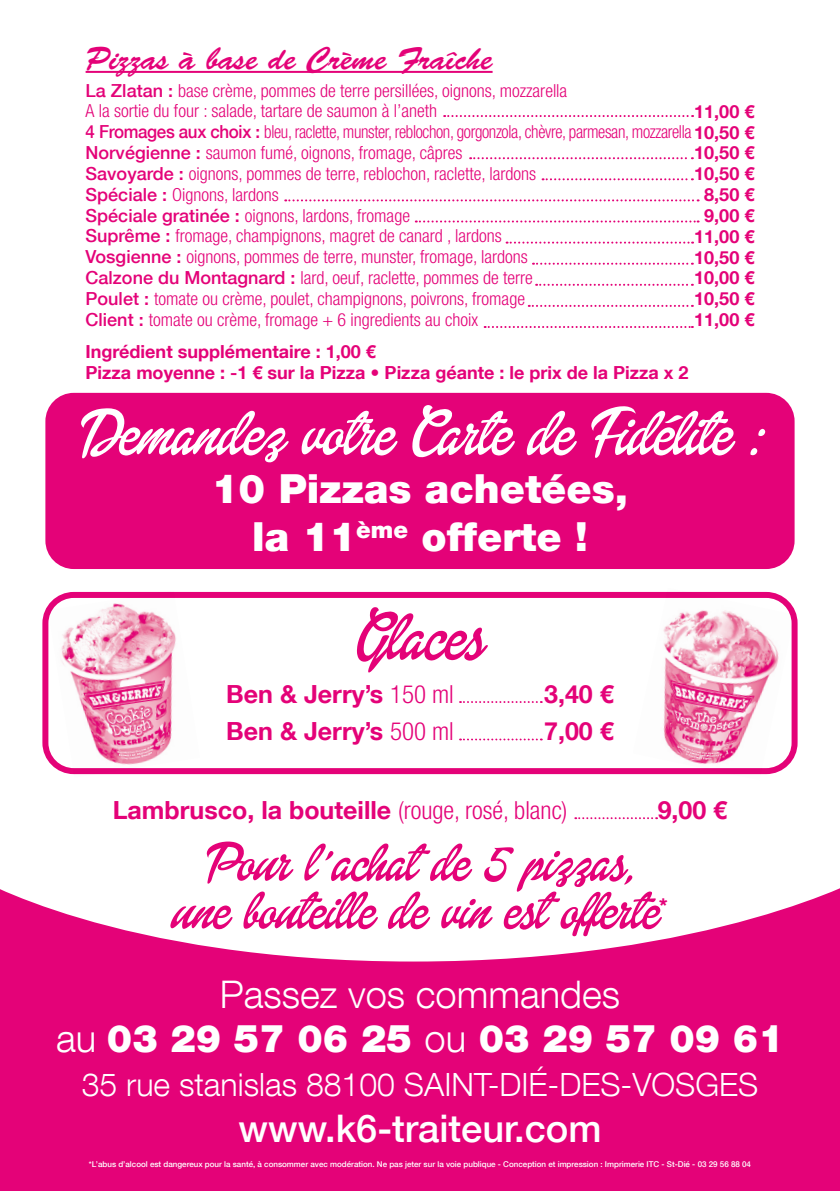
<style>
.page{position:relative;width:840px;height:1191px;background:#fff}
.page>*{position:absolute;margin:0;border:0;box-sizing:border-box;transform-origin:0 0}
.t1{font:69.2px "Dollie Script Personal Use";color:#e40278}
.t2{font:66px "Dollie Script Personal Use";color:#fff}
.t3{font:55.6px "Dollie Script Personal Use";color:#e40278}
.t4{font:900 40px "Helvetica Neue LT Com";color:#fff}
.t5{font:900 38px "Helvetica Neue LT Com";color:#fff}
.t6{font:500 38px "Helvetica Neue LT Com";color:#fff}
.t7{font:300 38px "Helvetica Neue LT Com";color:#fff}
.t8{font:300 32px "Helvetica Neue LT Com";color:#fff}
.t9{font:32px "Brush Script Std";color:#e40278}
.t10{font:700 25px "Helvetica Neue LT Com";color:#e40278}
.t11{font:900 condensed 19px "Helvetica Neue LT Com";color:#e40278}
.t12{font:300 condensed 18px "Helvetica Neue LT Com";color:#e40278}
.t13{font:700 18px "Helvetica Neue LT Com";color:#e40278}
.t14{font:300 condensed 18px "Helvetica Neue LT Com";letter-spacing:-.02em;color:#e40278;scale:.93 1}
.t15{font:500 8px "Helvetica Neue LT Com";color:#fff}
.s1{font-weight:500;font-stretch:normal}
.s2{font-weight:700;font-stretch:normal}
.s3{font-weight:300;font-stretch:condensed}
.s4{font-weight:300}
</style>
<div class="page">
<div style="left:42px;top:592px;width:755px;height:182px;border:6px solid #e40278;border-radius:28px"></div>
<img style="left:48px;top:591px;width:152px;height:184px">
<img style="left:632px;top:591px;width:162px;height:184px">
<svg style="left:444px;top:115px;width:248px;height:2px"></svg>
<svg style="left:470px;top:157px;width:222px;height:2px"></svg>
<svg style="left:542px;top:178px;width:150px;height:2px"></svg>
<svg style="left:285px;top:199px;width:413px;height:2px"></svg>
<svg style="left:415px;top:220px;width:283px;height:2px"></svg>
<svg style="left:506px;top:242px;width:186px;height:2px"></svg>
<svg style="left:532px;top:263px;width:160px;height:2px"></svg>
<svg style="left:536px;top:284px;width:156px;height:2px"></svg>
<svg style="left:528px;top:305px;width:164px;height:2px"></svg>
<svg style="left:484px;top:326px;width:208px;height:2px"></svg>
<hr style="left:86px;top:71px;width:406px;height:2px;background:#e40278">
<div style="left:45px;top:393px;width:749px;height:176px;background:#e40278;border-radius:28px"></div>
<svg style="left:0;top:888px;width:839px;height:303px;fill:#e40278"></svg>
<svg style="left:575px;top:817px;width:81px;height:2px"></svg>
<svg style="left:459px;top:701px;width:82px;height:2px"></svg>
<svg style="left:459px;top:738px;width:82px;height:2px"></svg>
<p class="t9" style="left:86px;top:40px;width:408px">Pizzas à base de Crème Fraîche</p>
<p class="t12" style="left:86px;top:80px;width:483px"><span class="s1">La Zlatan :</span> base crème, pommes de terre persillées, oignons, mozzarella</p>
<p class="t12" style="left:86px;top:101px;width:353px">A la sortie du four : salade, tartare de saumon à l’aneth</p>
<p class="t14" style="left:86px;top:122px;width:720px"><span class="s1">4 Fromages aux choix :</span> bleu, raclette, munster, reblochon, gorgonzola, chèvre, parmesan, mozzarella <span class="s2">10,50 €</span></p>
<p class="t12" style="left:86px;top:142px;width:378px"><span class="s1">Norvégienne :</span> saumon fumé, oignons, fromage, câpres</p>
<p class="t12" style="left:86px;top:163px;width:452px"><span class="s1">Savoyarde :</span> oignons, pommes de terre, reblochon, raclette, lardons</p>
<p class="t12" style="left:86px;top:184px;width:194px"><span class="s1">Spéciale :</span> Oignons, lardons</p>
<p class="t12" style="left:86px;top:205px;width:326px"><span class="s1">Spéciale gratinée :</span> oignons, lardons, fromage</p>
<p class="t12" style="left:86px;top:226px;width:417px"><span class="s1">Suprême :</span> fromage, champignons, magret de canard , lardons</p>
<p class="t12" style="left:86px;top:246px;width:443px"><span class="s1">Vosgienne :</span> oignons, pommes de terre, munster, fromage, lardons</p>
<p class="t12" style="left:86px;top:267px;width:448px"><span class="s1">Calzone du Montagnard :</span> lard, oeuf, raclette, pommes de terre</p>
<p class="t12" style="left:86px;top:288px;width:440px"><span class="s1">Poulet :</span> tomate ou crème, poulet, champignons, poivrons, fromage</p>
<p class="t12" style="left:86px;top:310px;width:394px"><span class="s1">Client :</span> tomate ou crème, fromage + 6 ingredients au choix</p>
<p class="t13" style="left:86px;top:340px;width:291px">Ingrédient supplémentaire : 1,00 €</p>
<p class="t13" style="left:86px;top:361px;width:604px">Pizza moyenne : -1 € sur la Pizza • Pizza géante : le prix de la Pizza x 2</p>
<p class="t13" style="left:693px;top:100px;width:62px">11,00 €</p>
<p class="t13" style="left:693px;top:142px;width:62px">10,50 €</p>
<p class="t13" style="left:693px;top:162px;width:62px">10,50 €</p>
<p class="t13" style="left:704px;top:183px;width:52px">8,50 €</p>
<p class="t13" style="left:704px;top:204px;width:52px">9,00 €</p>
<p class="t13" style="left:693px;top:225px;width:62px">11,00 €</p>
<p class="t13" style="left:693px;top:246px;width:62px">10,50 €</p>
<p class="t13" style="left:693px;top:266px;width:62px">10,00 €</p>
<p class="t13" style="left:693px;top:287px;width:62px">10,50 €</p>
<p class="t13" style="left:693px;top:308px;width:62px">11,00 €</p>
<p class="t2" style="left:80px;top:396px;width:681px">Demandez votre Carte de Fidélite :</p>
<p class="t4" style="left:212px;top:464px;width:417px">10 Pizzas achetées,</p>
<p class="t4" style="left:252px;top:512px;width:337px">la 11<sup>ème</sup> offerte !</p>
<p class="t1" style="left:355px;top:597px;width:130px">Glaces</p>
<p class="t10" style="left:226px;top:678px;width:229px">Ben &amp; Jerry’s <span class="s3">150 ml</span></p>
<p class="t10" style="left:544px;top:678px;width:71px">3,40 €</p>
<p class="t10" style="left:226px;top:715px;width:229px">Ben &amp; Jerry’s <span class="s3">500 ml</span></p>
<p class="t10" style="left:544px;top:715px;width:71px">7,00 €</p>
<p class="t10" style="left:113px;top:794px;width:456px">Lambrusco, la bouteille <span class="s3">(rouge, rosé, blanc)</span></p>
<p class="t10" style="left:657px;top:794px;width:71px">9,00 €</p>
<p class="t3" style="left:205px;top:831px;width:430px">Pour l ’achat de pizzas,</p>
<p class="t3" style="left:173px;top:879px;width:487px">une bouteille de vin est offerte</p>
<p class="t11" style="left:659px;top:894px;width:9px">*</p>
<p class="t7" style="left:220px;top:971px;width:401px">Passez vos commandes</p>
<p class="t5" style="left:56px;top:1015px;width:728px"><span class="s4">au</span> 03 29 57 06 25 <span class="s4">ou</span> 03 29 57 09 61</p>
<p class="t8" style="left:82px;top:1065px;width:677px">35 rue stanislas 88100 SAINT-DIÉ-DES-VOSGES</p>
<p class="t6" style="left:238px;top:1105px;width:364px">www.k6-traiteur.com</p>
<p class="t15" style="left:89px;top:1159px;width:663px">*L’abus d’alcool est dangereux pour la santé, à consommer avec modération. Ne pas jeter sur la voie publique - Conception et impression : Imprimerie ITC - St-Dié - 03 29 56 88 04</p>
</div>
